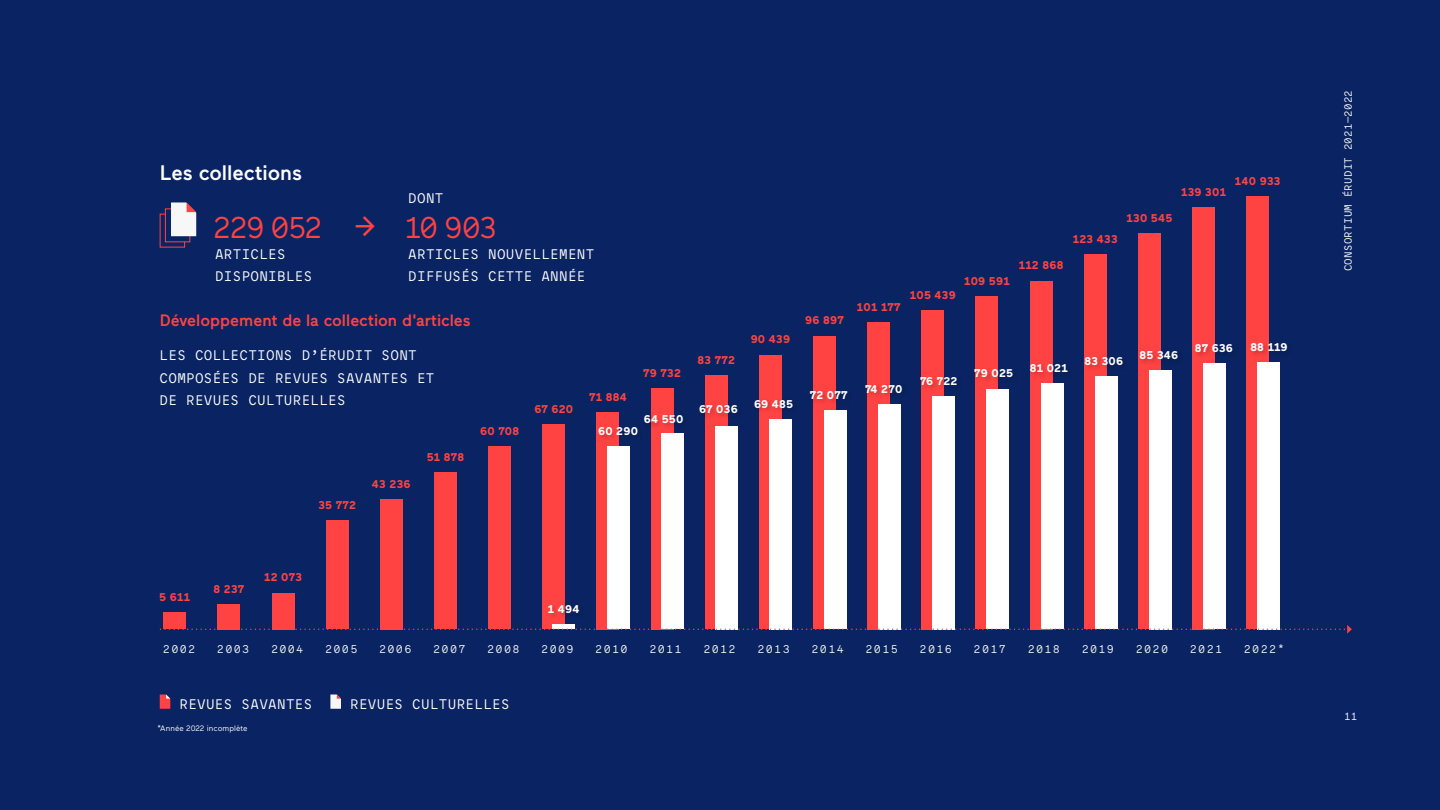
<style>
.page{position:relative;width:1440px;height:810px;background:#0a2463}
.page>*{position:absolute;margin:0;border:0;box-sizing:border-box;transform-origin:0 0}
.t1{font:30px "Maax";letter-spacing:-.02em;color:#ff4242}
.t2{font:500 21px "Maax";letter-spacing:-.005em;color:#fff}
.t3{font:500 16.5px "Maax";color:#ff4242}
.t4{font:13.88px/22.5px "Maax Mono";letter-spacing:.02em;color:#fff}
.t5{font:700 11.25px "Maax";letter-spacing:.02em;color:#ff4242}
.t6{font:11.25px "Maax Mono";letter-spacing:.115em;color:#f7f7f7}
.t7{font:700 11.25px "Maax";letter-spacing:.02em;color:#fff}
.t8{font:10.5px "Maax Mono";letter-spacing:.02em;color:#fff}
.t9{font:7.88px "Maax";letter-spacing:.01em;color:#fff}
.s1{font-family:"Maax Mono";font-size:33.75px}
</style>
<div class="page">
<svg style="left:159px;top:202px;width:37px;height:46px"></svg>
<div style="left:164px;top:613px;width:22px;height:16px;background:#ff4242"></div>
<div style="left:218px;top:604px;width:22px;height:25px;background:#ff4242"></div>
<div style="left:272px;top:593px;width:22px;height:36px;background:#ff4242"></div>
<div style="left:326px;top:521px;width:22px;height:108px;background:#ff4242"></div>
<div style="left:380px;top:499px;width:23px;height:130px;background:#ff4242"></div>
<div style="left:434px;top:472px;width:23px;height:157px;background:#ff4242"></div>
<div style="left:488px;top:447px;width:23px;height:182px;background:#ff4242"></div>
<div style="left:543px;top:424px;width:22px;height:205px;background:#ff4242"></div>
<div style="left:597px;top:412px;width:22px;height:217px;background:#ff4242"></div>
<div style="left:651px;top:388px;width:22px;height:241px;background:#ff4242"></div>
<div style="left:705px;top:375px;width:23px;height:254px;background:#ff4242"></div>
<div style="left:759px;top:355px;width:23px;height:274px;background:#ff4242"></div>
<div style="left:813px;top:336px;width:23px;height:293px;background:#ff4242"></div>
<div style="left:867px;top:322px;width:23px;height:307px;background:#ff4242"></div>
<div style="left:922px;top:310px;width:22px;height:319px;background:#ff4242"></div>
<div style="left:976px;top:297px;width:22px;height:332px;background:#ff4242"></div>
<div style="left:1030px;top:281px;width:22px;height:348px;background:#ff4242"></div>
<div style="left:1084px;top:255px;width:23px;height:374px;background:#ff4242"></div>
<div style="left:1138px;top:234px;width:23px;height:395px;background:#ff4242"></div>
<div style="left:1192px;top:207px;width:23px;height:422px;background:#ff4242"></div>
<div style="left:1246px;top:196px;width:23px;height:433px;background:#ff4242"></div>
<div style="left:607px;top:446px;width:22px;height:183px;background:#fff"></div>
<div style="left:661px;top:434px;width:23px;height:195px;background:#fff"></div>
<div style="left:715px;top:426px;width:23px;height:203px;background:#fff"></div>
<div style="left:770px;top:419px;width:22px;height:210px;background:#fff"></div>
<div style="left:824px;top:410px;width:22px;height:219px;background:#fff"></div>
<div style="left:878px;top:404px;width:23px;height:225px;background:#fff"></div>
<div style="left:932px;top:396px;width:23px;height:233px;background:#fff"></div>
<div style="left:987px;top:390px;width:22px;height:239px;background:#fff"></div>
<div style="left:1041px;top:384px;width:22px;height:245px;background:#fff"></div>
<div style="left:1095px;top:376px;width:23px;height:253px;background:#fff"></div>
<div style="left:1149px;top:370px;width:23px;height:259px;background:#fff"></div>
<div style="left:1204px;top:363px;width:22px;height:266px;background:#fff"></div>
<div style="left:1258px;top:362px;width:22px;height:267px;background:#fff"></div>
<div style="left:1250px;top:341px;width:43px;height:16px;background:#000;opacity:.2"></div>
<div style="left:1139px;top:350px;width:45px;height:15px;background:#000;opacity:.2"></div>
<div style="left:1084px;top:356px;width:45px;height:16px;background:#000;opacity:.2"></div>
<div style="left:1029px;top:363px;width:45px;height:16px;background:#000;opacity:.2"></div>
<div style="left:973px;top:368px;width:46px;height:16px;background:#000;opacity:.2"></div>
<div style="left:919px;top:376px;width:44px;height:15px;background:#000;opacity:.2"></div>
<div style="left:864px;top:383px;width:44px;height:16px;background:#000;opacity:.2"></div>
<div style="left:809px;top:390px;width:45px;height:16px;background:#000;opacity:.2"></div>
<div style="left:753px;top:398px;width:46px;height:16px;background:#000;opacity:.2"></div>
<div style="left:698px;top:404px;width:45px;height:16px;background:#000;opacity:.2"></div>
<div style="left:643px;top:413px;width:46px;height:16px;background:#000;opacity:.2"></div>
<div style="left:597px;top:426px;width:47px;height:16px;background:#000;opacity:.2"></div>
<div style="left:547px;top:604px;width:39px;height:16px;background:#000;opacity:.2"></div>
<div style="left:1194px;top:343px;width:45px;height:16px;background:#000;opacity:.2"></div>
<svg style="left:160px;top:625px;width:1192px;height:9px"></svg>
<svg style="left:160px;top:694px;width:10px;height:15px"></svg>
<svg style="left:330px;top:694px;width:11px;height:15px"></svg>
<h2 class="t2" style="left:160px;top:159px;width:144px">Les collections</h2>
<p class="t4" style="left:408px;top:186px;width:37px">DONT</p>
<h1 class="t1" style="left:214px;top:208px;width:285px">229 052 <span class="s1">→</span> 10 903</h1>
<p class="t4" style="left:215px;top:242px;width:99px">ARTICLES<br>DISPONIBLES</p>
<p class="t4" style="left:408px;top:242px;width:188px">ARTICLES NOUVELLEMENT<br>DIFFUSÉS CETTE ANNÉE</p>
<p class="t3" style="left:160px;top:310px;width:312px">Développement de la collection d'articles</p>
<p class="t4" style="left:160px;top:343px;width:277px">LES COLLECTIONS D’ÉRUDIT SONT<br>COMPOSÉES DE REVUES SAVANTES ET<br>DE REVUES CULTURELLES</p>
<p class="t5" style="left:318px;top:498px;width:39px">35 772</p>
<p class="t5" style="left:372px;top:476px;width:40px">43 236</p>
<p class="t5" style="left:427px;top:450px;width:39px">51 878</p>
<p class="t5" style="left:480px;top:424px;width:41px">60 708</p>
<p class="t5" style="left:534px;top:402px;width:40px">67 620</p>
<p class="t5" style="left:589px;top:389px;width:39px">71 884</p>
<p class="t5" style="left:643px;top:365px;width:39px">79 732</p>
<p class="t7" style="left:644px;top:411px;width:41px">64 550</p>
<p class="t7" style="left:598px;top:424px;width:41px">60 290</p>
<p class="t5" style="left:698px;top:353px;width:39px">83 772</p>
<p class="t7" style="left:699px;top:402px;width:40px">67 036</p>
<p class="t5" style="left:751px;top:332px;width:41px">90 439</p>
<p class="t7" style="left:754px;top:396px;width:40px">69 485</p>
<p class="t5" style="left:805px;top:313px;width:40px">96 897</p>
<p class="t7" style="left:810px;top:388px;width:39px">72 077</p>
<p class="t5" style="left:857px;top:299px;width:45px">101 177</p>
<p class="t5" style="left:910px;top:287px;width:47px">105 439</p>
<p class="t5" style="left:964px;top:274px;width:47px">109 591</p>
<p class="t5" style="left:1019px;top:258px;width:46px">112 868</p>
<p class="t5" style="left:1073px;top:232px;width:46px">123 433</p>
<p class="t5" style="left:1127px;top:211px;width:47px">130 545</p>
<p class="t5" style="left:1181px;top:184px;width:47px">139 301</p>
<p class="t5" style="left:1235px;top:174px;width:47px">140 933</p>
<p class="t7" style="left:865px;top:381px;width:39px">74 270</p>
<p class="t7" style="left:920px;top:374px;width:39px">76 722</p>
<p class="t7" style="left:974px;top:366px;width:40px">79 025</p>
<p class="t7" style="left:1030px;top:361px;width:40px">81 021</p>
<p class="t7" style="left:1084px;top:354px;width:40px">83 306</p>
<p class="t7" style="left:1139px;top:348px;width:40px">85 346</p>
<p class="t7" style="left:1195px;top:341px;width:40px">87 636</p>
<p class="t7" style="left:1250px;top:339px;width:39px">88 119</p>
<p class="t5" style="left:159px;top:590px;width:32px">5 611</p>
<p class="t5" style="left:214px;top:581px;width:32px">8 237</p>
<p class="t5" style="left:264px;top:570px;width:39px">12 073</p>
<p class="t7" style="left:548px;top:602px;width:33px">1 494</p>
<p class="t6" style="left:163px;top:641px;width:34px">2002</p>
<p class="t6" style="left:217px;top:641px;width:34px">2003</p>
<p class="t6" style="left:271px;top:641px;width:34px">2004</p>
<p class="t6" style="left:325px;top:641px;width:34px">2005</p>
<p class="t6" style="left:379px;top:641px;width:34px">2006</p>
<p class="t6" style="left:433px;top:641px;width:34px">2007</p>
<p class="t6" style="left:487px;top:641px;width:34px">2008</p>
<p class="t6" style="left:541px;top:641px;width:34px">2009</p>
<p class="t6" style="left:595px;top:641px;width:34px">2010</p>
<p class="t6" style="left:649px;top:641px;width:34px">2011</p>
<p class="t6" style="left:703px;top:641px;width:34px">2012</p>
<p class="t6" style="left:757px;top:641px;width:34px">2013</p>
<p class="t6" style="left:811px;top:641px;width:34px">2014</p>
<p class="t6" style="left:866px;top:641px;width:34px">2015</p>
<p class="t6" style="left:920px;top:641px;width:34px">2016</p>
<p class="t6" style="left:974px;top:641px;width:34px">2017</p>
<p class="t6" style="left:1028px;top:641px;width:34px">2018</p>
<p class="t6" style="left:1082px;top:641px;width:34px">2019</p>
<p class="t6" style="left:1136px;top:641px;width:34px">2020</p>
<p class="t6" style="left:1190px;top:641px;width:34px">2021</p>
<p class="t6" style="left:1244px;top:641px;width:42px">2022*</p>
<p class="t4" style="left:179px;top:692px;width:134px">REVUES SAVANTES</p>
<p class="t4" style="left:350px;top:692px;width:161px">REVUES CULTURELLES</p>
<p class="t9" style="left:157px;top:723px;width:92px">*Année 2022 incomplète</p>
<p class="t8" style="left:1341px;top:271px;width:183px;rotate:-90deg">CONSORTIUM ÉRUDIT 2021—2022</p>
<p class="t8" style="left:1344px;top:709px;width:15px">11</p>
</div>
